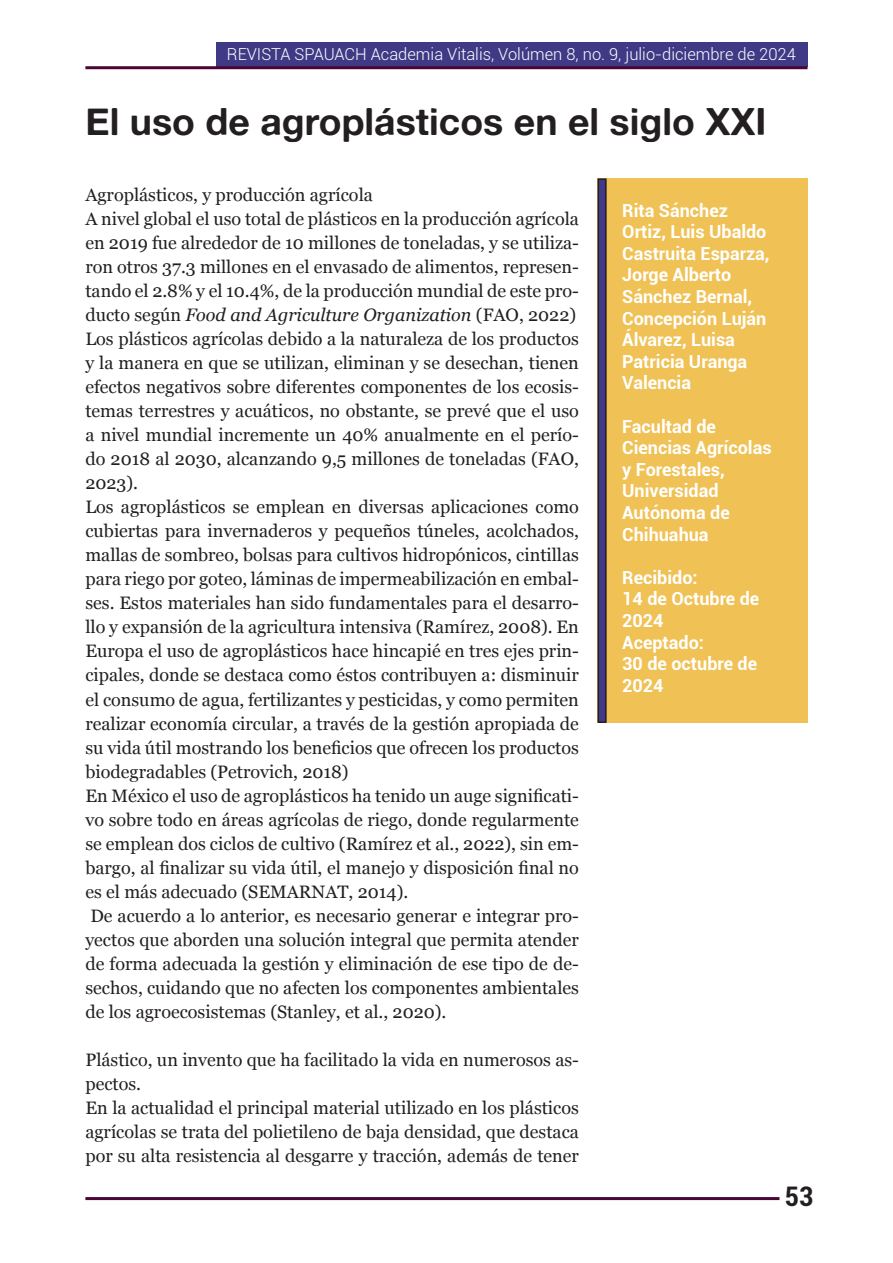
<style>
.page{position:relative;width:893px;height:1263px;background:#fff}
.page>*{position:absolute;margin:0;border:0;box-sizing:border-box;transform-origin:0 0}
.Titulo{font:37.5px "Alte Haas Grotesk Bold";color:#231f20}
.t1{font:700 condensed 27px "Roboto";color:#231f20}
.parrafo{font:18px/24px "Georgia";color:#231f20;text-align:justify}
.autores{font:700 18px/21.6px "Roboto";color:#fff}
.t2{font:300 16.5px "Roboto";color:#fff}
.s1{font-style:italic}
</style>
<div class="page">
<div style="left:216px;top:43px;width:591px;height:24px;background:#403a86"></div>
<div style="left:85px;top:66px;width:722px;height:3px;background:#403a86;border:2px solid #4b0636"></div>
<div style="left:85px;top:1197px;width:694px;height:3px;background:#403a86;border:2px solid #4b0636"></div>
<div style="left:597px;top:178px;width:210px;height:545px;background:#f0c154"></div>
<div style="left:598px;top:179px;width:8px;height:543px;background:#403a87"></div>
<div style="left:597px;top:178px;width:10px;height:545px;border:2px solid #231f20"></div>
<p class="t2" style="left:227px;top:42px;width:570px">REVISTA SPAUACH Academia Vitalis, Volúmen 8, no. 9, julio-diciembre de 2024</p>
<p class="Titulo" style="left:85px;top:98px;width:682px">El uso de agroplásticos en el siglo XXI</p>
<p class="parrafo" style="left:85px;top:182px;width:289px">Agroplásticos, y producción agrícola</p>
<p class="parrafo" style="left:85px;top:206px;width:495px">A nivel global el uso total de plásticos en la producción agrícola en 2019 fue alrededor de 10 millones de toneladas, y se utiliza&shy;ron otros 37.3 millones en el envasado de alimentos, represen&shy;tando el 2.8% y el 10.4%, de la producción mundial de este pro&shy;ducto según <span class="s1">Food and Agriculture Organization</span> (FAO, 2022)</p>
<p class="parrafo" style="left:85px;top:326px;width:495px">Los plásticos agrícolas debido a la naturaleza de los productos y la manera en que se utilizan, eliminan y se desechan, tienen efectos negativos sobre diferentes componentes de los ecosis&shy;temas terrestres y acuáticos, no obstante, se prevé que el uso a nivel mundial incremente un 40% anualmente en el perío&shy;do 2018 al 2030, alcanzando 9,5 millones de toneladas (FAO, 2023).</p>
<p class="parrafo" style="left:85px;top:494px;width:495px">Los agroplásticos se emplean en diversas aplicaciones como cubiertas para invernaderos y pequeños túneles, acolchados, mallas de sombreo, bolsas para cultivos hidropónicos, cintillas para riego por goteo, láminas de impermeabilización en embal&shy;ses. Estos materiales han sido fundamentales para el desarro&shy;llo y expansión de la agricultura intensiva (Ramírez, 2008). En Europa el uso de agroplásticos hace hincapié en tres ejes prin&shy;cipales, donde se destaca como éstos contribuyen a: disminuir el consumo de agua, fertilizantes y pesticidas, y como permiten realizar economía circular, a través de la gestión apropiada de su vida útil mostrando los beneficios que ofrecen los productos biodegradables (Petrovich, 2018)</p>
<p class="parrafo" style="left:85px;top:782px;width:495px">En México el uso de agroplásticos ha tenido un auge significati&shy;vo sobre todo en áreas agrícolas de riego, donde regularmente se emplean dos ciclos de cultivo (Ramírez et al., 2022), sin em&shy;bargo, al finalizar su vida útil, el manejo y disposición final no es el más adecuado (SEMARNAT, 2014).</p>
<p class="parrafo" style="left:85px;top:902px;width:495px">De acuerdo a lo anterior, es necesario generar e integrar pro&shy;yectos que aborden una solución integral que permita atender de forma adecuada la gestión y eliminación de ese tipo de de&shy;sechos, cuidando que no afecten los componentes ambientales de los agroecosistemas (Stanley, et al., 2020).</p>
<p class="parrafo" style="left:85px;top:1046px;width:495px">Plástico, un invento que ha facilitado la vida en numerosos as&shy;pectos.</p>
<p class="parrafo" style="left:85px;top:1094px;width:495px">En la actualidad el principal material utilizado en los plásticos agrícolas se trata del polietileno de baja densidad, que destaca por su alta resistencia al desgarre y tracción, además de tener</p>
<p class="autores" style="left:622px;top:199px;width:149px">Rita Sánchez<br>Ortiz, Luis Ubaldo<br>Castruita Esparza,<br>Jorge Alberto<br>Sánchez Bernal,<br>Concepción Luján<br>Álvarez, Luisa<br>Patricia Uranga<br>Valencia</p>
<p class="autores" style="left:622px;top:415px;width:151px">Facultad de<br>Ciencias Agrícolas y Forestales,<br>Universidad<br>Autónoma de<br>Chihuahua</p>
<p class="autores" style="left:622px;top:566px;width:77px">Recibido:</p>
<p class="autores" style="left:622px;top:588px;width:139px">14 de Octubre de<br>2024</p>
<p class="autores" style="left:622px;top:631px;width:83px">Aceptado:</p>
<p class="autores" style="left:622px;top:652px;width:136px">30 de octubre de<br>2024</p>
<h2 class="t1" style="left:785px;top:1177px;width:30px">53</h2>
</div>
